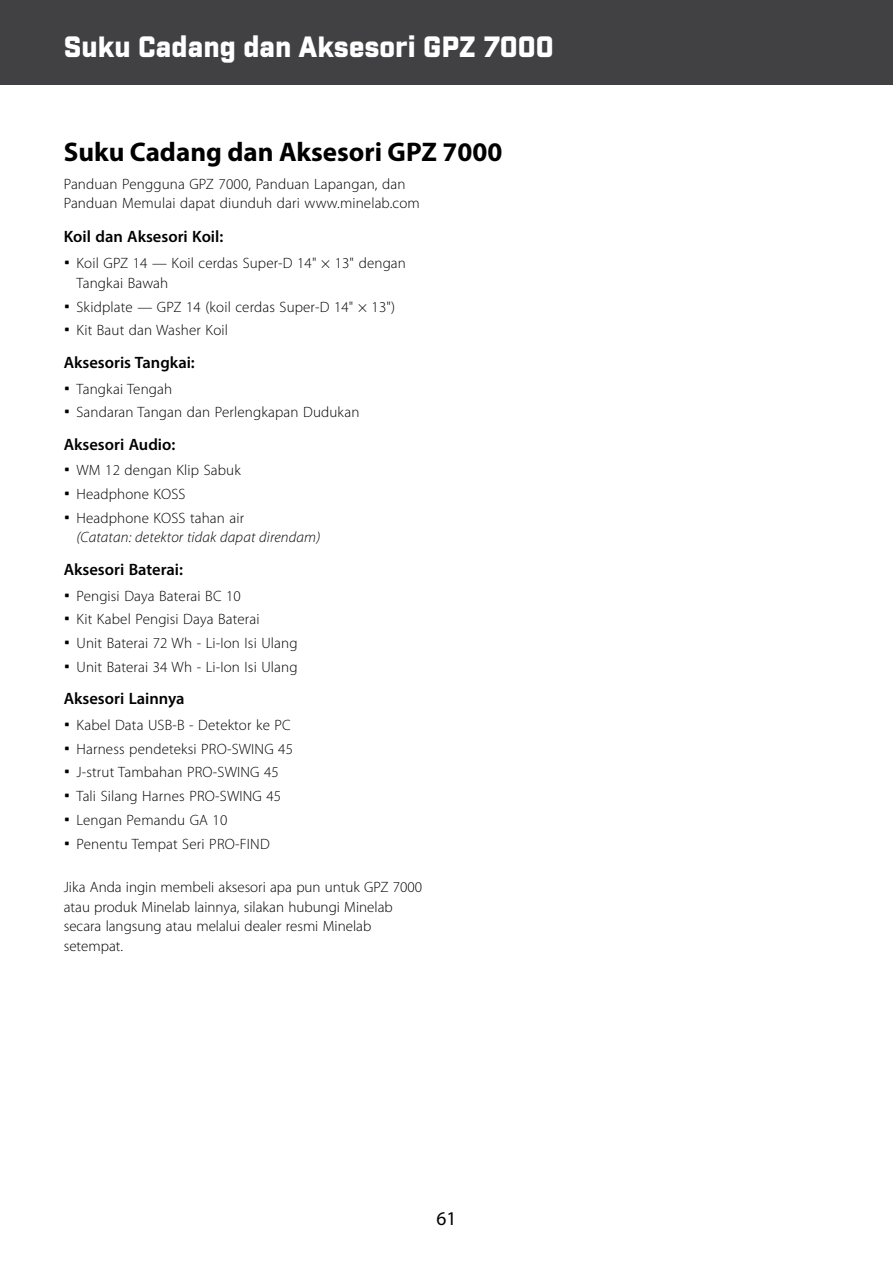
<style>
.page{position:relative;width:893px;height:1263px;background:#fff}
.page>*{position:absolute;margin:0;border:0;box-sizing:border-box;transform-origin:0 0}
.t1{font:900 28.5px "Industry";color:#fff}
.t2{font:700 27px "Myriad Pro";color:#000}
.t3{font:19.5px "Myriad Pro";color:#000}
.t4{font:600 16.5px "Myriad Pro";color:#000}
.t5{font:300 15px/19.5px "Myriad Pro";letter-spacing:.01em;color:#000}
.t6{font:italic 300 15px/19.5px "Myriad Pro";letter-spacing:.01em;color:#000}
.s1{font-family:"Industry";font-weight:900}
.s2{font-family:"Industry";font-weight:900;font-style:normal}
.s3{font-style:normal}
</style>
<div class="page">
<div style="left:0;top:0;width:893px;height:85px;background:#414042"></div>
<h1 class="t1" style="left:64px;top:29px;width:492px">Suku Cadang dan Aksesori GPZ 7000</h1>
<h2 class="t2" style="left:64px;top:134px;width:440px">Suku Cadang dan Aksesori GPZ 7000</h2>
<p class="t5" style="left:64px;top:174px;width:357px">Panduan Pengguna GPZ 7000, Panduan Lapangan, dan<br>Panduan Memulai dapat diunduh dari www.minelab.com</p>
<p class="t4" style="left:64px;top:226px;width:161px">Koil dan Aksesori Koil:</p>
<p class="t5" style="left:77px;top:254px;width:331px;text-indent:-13px"><span class="s1">•</span> Koil GPZ 14 — Koil cerdas Super-D 14" × 13" dengan<br>Tangkai Bawah</p>
<p class="t5" style="left:64px;top:297px;width:333px"><span class="s1">•</span> Skidplate — GPZ 14 (koil cerdas Super-D 14" × 13")</p>
<p class="t5" style="left:64px;top:321px;width:166px"><span class="s1">•</span> Kit Baut dan Washer Koil</p>
<p class="t4" style="left:64px;top:352px;width:133px">Aksesoris Tangkai:</p>
<p class="t5" style="left:64px;top:379px;width:110px"><span class="s1">•</span> Tangkai Tengah</p>
<p class="t5" style="left:64px;top:403px;width:297px"><span class="s1">•</span> Sandaran Tangan dan Perlengkapan Dudukan</p>
<p class="t4" style="left:64px;top:433px;width:113px">Aksesori Audio:</p>
<p class="t5" style="left:64px;top:461px;width:178px"><span class="s1">•</span> WM 12 dengan Klip Sabuk</p>
<p class="t5" style="left:64px;top:485px;width:123px"><span class="s1">•</span> Headphone KOSS</p>
<p class="t6" style="left:77px;top:508px;width:245px;text-indent:-13px"><span class="s2">•</span> <span class="s3">Headphone KOSS tahan air<br></span>(Catatan: detektor tidak dapat direndam)</p>
<p class="t4" style="left:64px;top:559px;width:121px">Aksesori Baterai:</p>
<p class="t5" style="left:64px;top:586px;width:179px"><span class="s1">•</span> Pengisi Daya Baterai BC 10</p>
<p class="t5" style="left:64px;top:610px;width:197px"><span class="s1">•</span> Kit Kabel Pengisi Daya Baterai</p>
<p class="t5" style="left:64px;top:633px;width:235px"><span class="s1">•</span> Unit Baterai 72 Wh - Li-Ion Isi Ulang</p>
<p class="t5" style="left:64px;top:657px;width:235px"><span class="s1">•</span> Unit Baterai 34 Wh - Li-Ion Isi Ulang</p>
<p class="t4" style="left:64px;top:688px;width:122px">Aksesori Lainnya</p>
<p class="t5" style="left:64px;top:715px;width:229px"><span class="s1">•</span> Kabel Data USB-B - Detektor ke PC</p>
<p class="t5" style="left:64px;top:739px;width:231px"><span class="s1">•</span> Harness pendeteksi PRO‑SWING 45</p>
<p class="t5" style="left:64px;top:763px;width:217px"><span class="s1">•</span> J-strut Tambahan PRO‑SWING 45</p>
<p class="t5" style="left:64px;top:787px;width:219px"><span class="s1">•</span> Tali Silang Harnes PRO‑SWING 45</p>
<p class="t5" style="left:64px;top:810px;width:165px"><span class="s1">•</span> Lengan Pemandu GA 10</p>
<p class="t5" style="left:64px;top:834px;width:207px"><span class="s1">•</span> Penentu Tempat Seri PRO-FIND</p>
<p class="t5" style="left:64px;top:877px;width:360px">Jika Anda ingin membeli aksesori apa pun untuk GPZ 7000 atau produk Minelab lainnya, silakan hubungi Minelab secara langsung atau melalui dealer resmi Minelab setempat.</p>
<h3 class="t3" style="left:436px;top:1206px;width:22px">61</h3>
</div>
